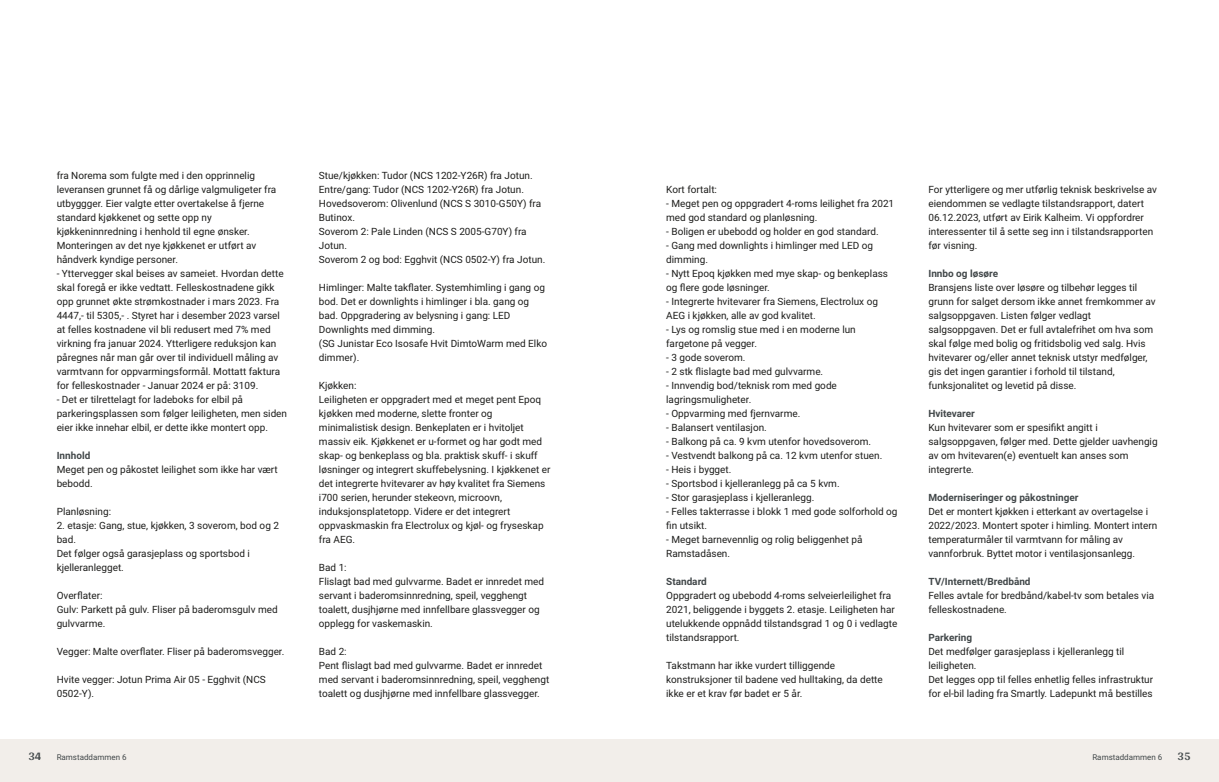
<style>
.page{position:relative;width:1219px;height:782px;background:#fff}
.page>*{position:absolute;margin:0;border:0;box-sizing:border-box;transform-origin:0 0}
.t1{font:700 12px "Arya";color:#414749}
.t2{font:10px/14px "Roboto";color:#1d1d1b}
.t3{font:700 10px "Roboto";color:#414749}
.t4{font:8px "Roboto";color:#414749}
</style>
<div class="page">
<div style="left:0;top:739px;width:612px;height:42px;background:#f2eeea"></div>
<div style="left:607px;top:739px;width:612px;height:42px;background:#f2eeea"></div>
<p class="t2" style="left:57px;top:167px;width:232px">fra Norema som fulgte med i den opprinnelig leveransen grunnet få og dårlige valgmuligeter fra utbyggger. Eier valgte etter overtakelse å fjerne standard kjøkkenet og sette opp ny kjøkkeninnredning i henhold til egne ønsker.<br>Monteringen av det nye kjøkkenet er utført av håndverk kyndige personer.<br>‑ Yttervegger skal beises av sameiet. Hvordan dette skal foregå er ikke vedtatt. Felleskostnadene gikk opp grunnet økte strømkostnader i mars 2023. Fra 4447,‑ til 5305,‑ . Styret har i desember 2023 varsel at felles kostnadene vil bli redusert med 7% med virkning fra januar 2024. Ytterligere reduksjon kan påregnes når man går over til individuell måling av varmtvann for oppvarmingsformål. Mottatt faktura for felleskostnader ‑ Januar 2024 er på: 3109.<br>‑ Det er tilrettelagt for ladeboks for elbil på parkeringsplassen som følger leiligheten, men siden eier ikke innehar elbil, er dette ikke montert opp.</p>
<p class="t3" style="left:57px;top:448px;width:35px">Innhold</p>
<p class="t2" style="left:57px;top:461px;width:223px">Meget pen og påkostet leilighet som ikke har vært bebodd.</p>
<p class="t2" style="left:57px;top:503px;width:56px">Planløsning:</p>
<p class="t2" style="left:57px;top:517px;width:224px">2. etasje: Gang, stue, kjøkken, 3 soverom, bod og 2 bad.<br>Det følger også garasjeplass og sportsbod i kjelleranlegget.</p>
<p class="t2" style="left:57px;top:587px;width:223px">Overflater:<br>Gulv: Parkett på gulv. Fliser på baderomsgulv med gulvvarme.</p>
<p class="t2" style="left:57px;top:643px;width:229px">Vegger: Malte overflater. Fliser på baderomsvegger.</p>
<p class="t2" style="left:57px;top:671px;width:211px">Hvite vegger: Jotun Prima Air 05 ‑ Egghvit (NCS<br>0502‑Y).</p>
<p class="t1" style="left:28px;top:749px;width:15px">34</p>
<p class="t4" style="left:57px;top:751px;width:71px">Ramstaddammen 6</p>
<p class="t2" style="left:319px;top:167px;width:228px">Stue/kjøkken: Tudor (NCS 1202‑Y26R) fra Jotun.<br>Entre/gang: Tudor (NCS 1202‑Y26R) fra Jotun.<br>Hovedsoverom: Olivenlund (NCS S 3010‑G50Y) fra Butinox.<br>Soverom 2: Pale Linden (NCS S 2005‑G70Y) fra Jotun.<br>Soverom 2 og bod: Egghvit (NCS 0502‑Y) fra Jotun.</p>
<p class="t2" style="left:319px;top:279px;width:230px">Himlinger: Malte takflater. Systemhimling i gang og bod. Det er downlights i himlinger i bla. gang og bad. Oppgradering av belysning i gang: LED Downlights med dimming.<br>(SG Junistar Eco Isosafe Hvit DimtoWarm med Elko dimmer).</p>
<p class="t2" style="left:319px;top:377px;width:233px">Kjøkken:<br>Leiligheten er oppgradert med et meget pent Epoq kjøkken med moderne, slette fronter og minimalistisk design. Benkeplaten er i hvitoljet massiv eik. Kjøkkenet er u‑formet og har godt med skap‑ og benkeplass og bla. praktisk skuff‑ i skuff løsninger og integrert skuffebelysning. I kjøkkenet er det integrerte hvitevarer av høy kvalitet fra Siemens i700 serien, herunder stekeovn, microovn, induksjonsplatetopp. Videre er det integrert oppvaskmaskin fra Electrolux og kjøl‑ og fryseskap fra AEG.</p>
<p class="t2" style="left:319px;top:559px;width:227px">Bad 1:<br>Flislagt bad med gulvvarme. Badet er innredet med servant i baderomsinnredning, speil, vegghengt toalett, dusjhjørne med innfellbare glassvegger og opplegg for vaskemaskin.</p>
<p class="t2" style="left:319px;top:643px;width:232px">Bad 2:<br>Pent flislagt bad med gulvvarme. Badet er innredet med servant i baderomsinnredning, speil, vegghengt toalett og dusjhjørne med innfellbare glassvegger.</p>
<p class="t2" style="left:666px;top:181px;width:233px">Kort fortalt:<br>‑ Meget pen og oppgradert 4‑roms leilighet fra 2021 med god standard og planløsning.<br>‑ Boligen er ubebodd og holder en god standard.<br>‑ Gang med downlights i himlinger med LED og dimming.<br>‑ Nytt Epoq kjøkken med mye skap‑ og benkeplass og flere gode løsninger.<br>‑ Integrerte hvitevarer fra Siemens, Electrolux og<br>AEG i kjøkken, alle av god kvalitet.<br>‑ Lys og romslig stue med i en moderne lun fargetone på vegger.<br>‑ 3 gode soverom.<br>‑ 2 stk flislagte bad med gulvvarme.<br>‑ Innvendig bod/teknisk rom med gode lagringsmuligheter.<br>‑ Oppvarming med fjernvarme.<br>‑ Balansert ventilasjon.<br>‑ Balkong på ca. 9 kvm utenfor hovedsoverom.<br>‑ Vestvendt balkong på ca. 12 kvm utenfor stuen.<br>‑ Heis i bygget.<br>‑ Sportsbod i kjelleranlegg på ca 5 kvm.<br>‑ Stor garasjeplass i kjelleranlegg.<br>‑ Felles takterrasse i blokk 1 med gode solforhold og fin utsikt.<br>‑ Meget barnevennlig og rolig beliggenhet på<br>Ramstadåsen.</p>
<p class="t3" style="left:666px;top:574px;width:42px">Standard</p>
<p class="t2" style="left:666px;top:587px;width:233px">Oppgradert og ubebodd 4‑roms selveierleilighet fra 2021, beliggende i byggets 2. etasje. Leiligheten har utelukkende oppnådd tilstandsgrad 1 og 0 i vedlagte tilstandsrapport.</p>
<p class="t2" style="left:666px;top:657px;width:218px">Takstmann har ikke vurdert tilliggende konstruksjoner til badene ved hulltaking, da dette ikke er et krav før badet er 5 år.</p>
<p class="t2" style="left:928px;top:181px;width:230px">For ytterligere og mer utførlig teknisk beskrivelse av eiendommen se vedlagte tilstandsrapport, datert 06.12.2023, utført av Eirik Kalheim. Vi oppfordrer interessenter til å sette seg inn i tilstandsrapporten før visning.</p>
<p class="t3" style="left:928px;top:266px;width:71px">Innbo og løsøre</p>
<p class="t2" style="left:928px;top:279px;width:229px">Bransjens liste over løsøre og tilbehør legges til grunn for salget dersom ikke annet fremkommer av salgsoppgaven. Listen følger vedlagt salgsoppgaven. Det er full avtalefrihet om hva som skal følge med bolig og fritidsbolig ved salg. Hvis hvitevarer og/eller annet teknisk utstyr medfølger, gis det ingen garantier i forhold til tilstand, funksjonalitet og levetid på disse.</p>
<p class="t3" style="left:928px;top:406px;width:48px">Hvitevarer</p>
<p class="t2" style="left:928px;top:419px;width:231px">Kun hvitevarer som er spesifikt angitt i salgsoppgaven, følger med. Dette gjelder uavhengig av om hvitevaren(e) eventuelt kan anses som integrerte.</p>
<p class="t3" style="left:928px;top:490px;width:152px">Moderniseringer og påkostninger</p>
<p class="t2" style="left:928px;top:503px;width:230px">Det er montert kjøkken i etterkant av overtagelse i 2022/2023. Montert spoter i himling. Montert intern temperaturmåler til varmtvann for måling av vannforbruk. Byttet motor i ventilasjonsanlegg.</p>
<p class="t3" style="left:928px;top:574px;width:104px">TV/Internett/Bredbånd</p>
<p class="t2" style="left:928px;top:587px;width:227px">Felles avtale for bredbånd/kabel‑tv som betales via felleskostnadene.</p>
<p class="t3" style="left:928px;top:630px;width:45px">Parkering</p>
<p class="t2" style="left:928px;top:643px;width:226px">Det medfølger garasjeplass i kjelleranlegg til leiligheten.<br>Det legges opp til felles enhetlig felles infrastruktur for el‑bil lading fra Smartly. Ladepunkt må bestilles</p>
<p class="t4" style="left:1092px;top:751px;width:71px">Ramstaddammen 6</p>
<p class="t1" style="left:1177px;top:749px;width:15px">35</p>
</div>
